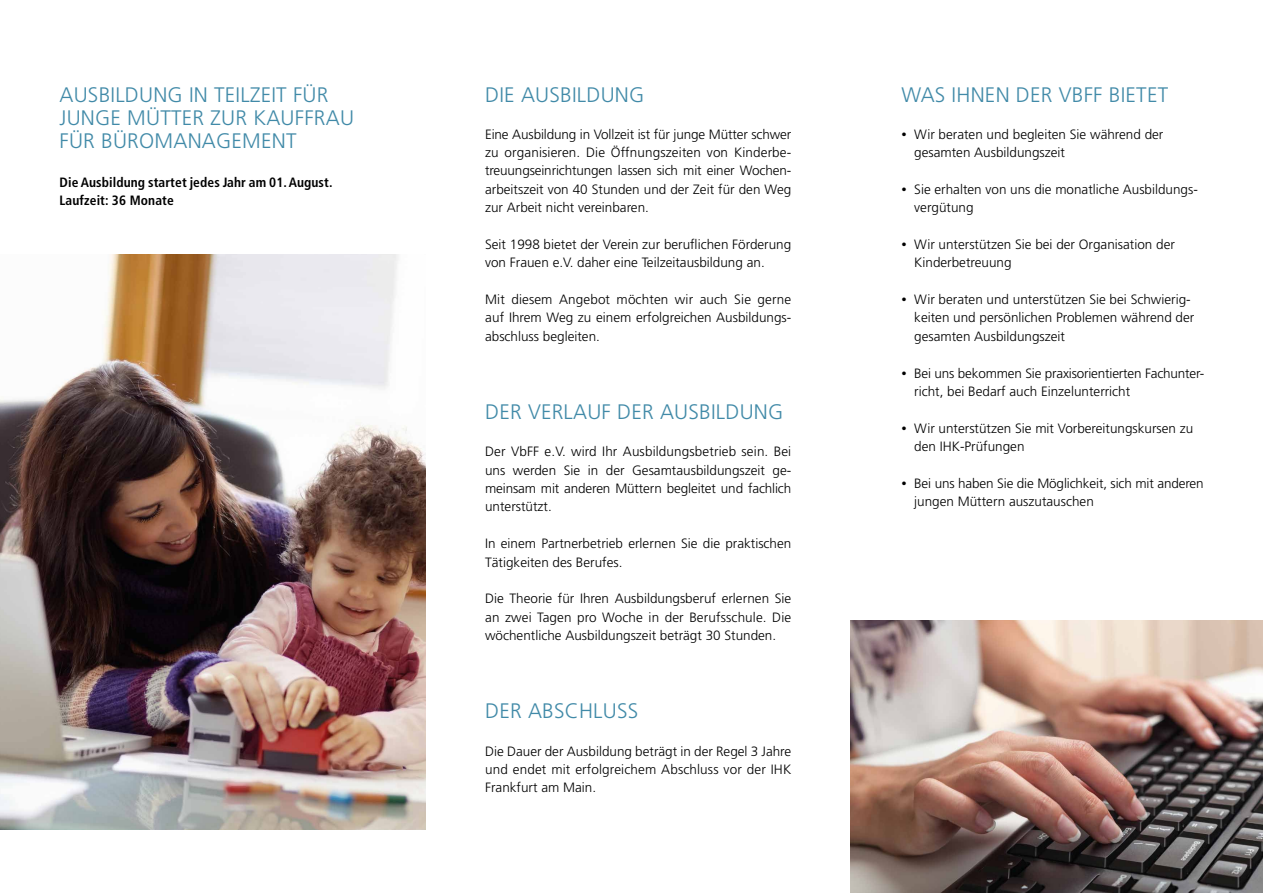
<style>
.page{position:relative;width:1263px;height:893px;background:#fff}
.page>*{position:absolute;margin:0;border:0;box-sizing:border-box;transform-origin:0 0}
.t1{font:300 21px/23.2px "Frutiger";letter-spacing:.01em;color:#418aa8}
.t2{font:300 13.5px/18.3px "Frutiger";color:#000}
.t3{font:700 condensed 13.5px/18.3px "Frutiger";letter-spacing:.01em;color:#000}
.s1{font-size:10.5px}
</style>
<div class="page">
<img style="left:850px;top:620px;width:413px;height:273px">
<img style="left:0;top:254px;width:425px;height:575px">
<h1 class="t1" style="left:60px;top:83px;width:296px">AUSBILDUNG IN TEILZEIT FÜR<br>JUNGE MÜTTER ZUR KAUFFRAU<br>FÜR BÜROMANAGEMENT</h1>
<h1 class="t1" style="left:485px;top:83px;width:161px">DIE AUSBILDUNG</h1>
<p class="t2" style="left:485px;top:125px;width:308px;text-align:justify">Eine Ausbildung in Vollzeit ist für junge Mütter schwer zu organisieren. Die Öffnungszeiten von Kinderbe&shy;treuungseinrichtungen lassen sich mit einer Wochen&shy;arbeitszeit von 40 Stunden und der Zeit für den Weg zur Arbeit nicht vereinbaren.</p>
<p class="t2" style="left:485px;top:235px;width:308px">Seit 1998 bietet der Verein zur beruflichen Förderung von Frauen e.V. daher eine Teilzeitausbildung an.</p>
<p class="t2" style="left:485px;top:290px;width:308px;text-align:justify">Mit diesem Angebot möchten wir auch Sie gerne auf Ihrem Weg zu einem erfolgreichen Ausbildungs&shy;abschluss begleiten.</p>
<p class="t3" style="left:60px;top:173px;width:275px">Die Ausbildung startet jedes Jahr am 01. August.<br>Laufzeit: 36 Monate</p>
<h1 class="t1" style="left:485px;top:400px;width:300px">DER VERLAUF DER AUSBILDUNG</h1>
<p class="t2" style="left:485px;top:442px;width:308px;text-align:justify">Der VbFF e.V. wird Ihr Ausbildungsbetrieb sein. Bei uns werden Sie in der Gesamtausbildungszeit ge&shy;meinsam mit anderen Müttern begleitet und fachlich unterstützt.</p>
<p class="t2" style="left:485px;top:534px;width:308px">In einem Partnerbetrieb erlernen Sie die praktischen<br>Tätigkeiten des Berufes.</p>
<p class="t2" style="left:485px;top:589px;width:308px;text-align:justify">Die Theorie für Ihren Ausbildungsberuf erlernen Sie an zwei Tagen pro Woche in der Berufsschule. Die wöchentliche Ausbildungszeit beträgt 30 Stunden.</p>
<h1 class="t1" style="left:485px;top:699px;width:155px">DER ABSCHLUSS</h1>
<p class="t2" style="left:485px;top:742px;width:308px;text-align:justify">Die Dauer der Ausbildung beträgt in der Regel 3 Jahre und endet mit erfolgreichem Abschluss vor der IHK Frankfurt am Main.</p>
<h1 class="t1" style="left:901px;top:83px;width:268px">WAS IHNEN DER VBFF BIETET</h1>
<p class="t2" style="left:914px;top:125px;width:251px;text-indent:-13px"><span class="s1">•</span> Wir beraten und begleiten Sie während der gesamten Ausbildungszeit</p>
<p class="t2" style="left:914px;top:180px;width:285px;text-indent:-13px"><span class="s1">•</span> Sie erhalten von uns die monatliche Ausbildungs&shy;vergütung</p>
<p class="t2" style="left:914px;top:235px;width:262px;text-indent:-13px"><span class="s1">•</span> Wir unterstützen Sie bei der Organisation der<br>Kinderbetreuung</p>
<p class="t2" style="left:914px;top:290px;width:282px;text-indent:-13px"><span class="s1">•</span> Wir beraten und unterstützen Sie bei Schwierig&shy;keiten und persönlichen Problemen während der gesamten Ausbildungszeit</p>
<p class="t2" style="left:914px;top:364px;width:291px;text-indent:-13px"><span class="s1">•</span> Bei uns bekommen Sie praxisorientierten Fachunter&shy;richt, bei Bedarf auch Einzelunterricht</p>
<p class="t2" style="left:914px;top:419px;width:281px;text-indent:-13px"><span class="s1">•</span> Wir unterstützen Sie mit Vorbereitungskursen zu den IHK-Prüfungen</p>
<p class="t2" style="left:914px;top:474px;width:291px;text-indent:-13px"><span class="s1">•</span> Bei uns haben Sie die Möglichkeit, sich mit anderen jungen Müttern auszutauschen</p>
</div>
